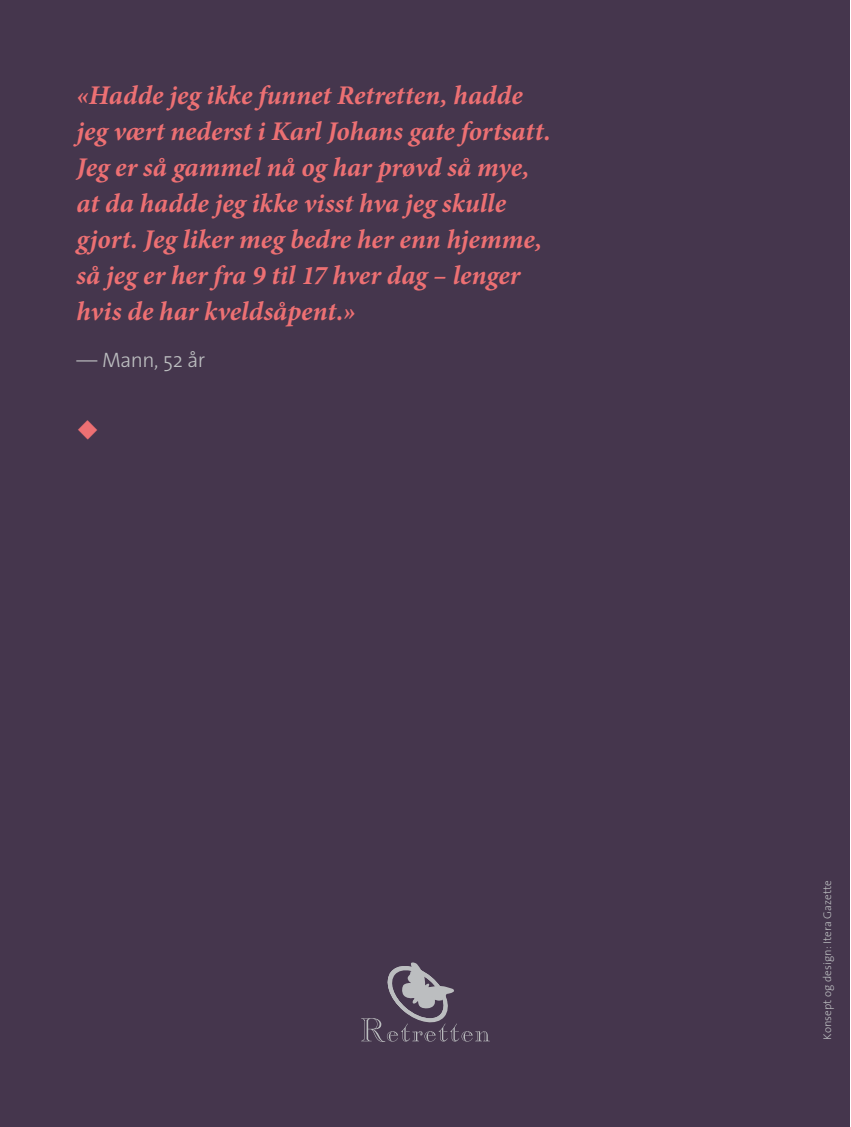
<style>
.page{position:relative;width:851px;height:1127px;background:#fff}
.page>*{position:absolute;margin:0;border:0;box-sizing:border-box;transform-origin:0 0}
.t1{font:italic 700 48px "Minion Pro";color:#ed7073}
.t2{font:italic 700 27px/36px "Minion Pro";color:#ed7073}
.t3{font:300 21px "The Sans";letter-spacing:-.03em;color:#bcbec0}
.t4{font:300 11.25px "The Sans";color:#bcbec0}
</style>
<div class="page">
<div style="left:0;top:0;width:849px;height:1127px;background:#45364d"></div>
<svg style="left:361px;top:962px;width:129px;height:80px"></svg>
<p class="t2" style="left:77px;top:77px;width:475px">«Hadde jeg ikke funnet Retretten, hadde jeg vært nederst i Karl Johans gate fortsatt.<br>Jeg er så gammel nå og har prøvd så mye, at da hadde jeg ikke visst hva jeg skulle gjort. Jeg liker meg bedre her enn hjemme, så jeg er her fra 9 til 17 hver dag – lenger hvis de har kveldsåpent.»</p>
<p class="t3" style="left:77px;top:343px;width:130px">— Mann, 52 år</p>
<h1 class="t1" style="left:77px;top:392px;width:24px">◆</h1>
<p class="t4" style="left:817px;top:1039px;width:161px;rotate:-90deg">Konsept og design: Itera Gazette</p>
</div>
